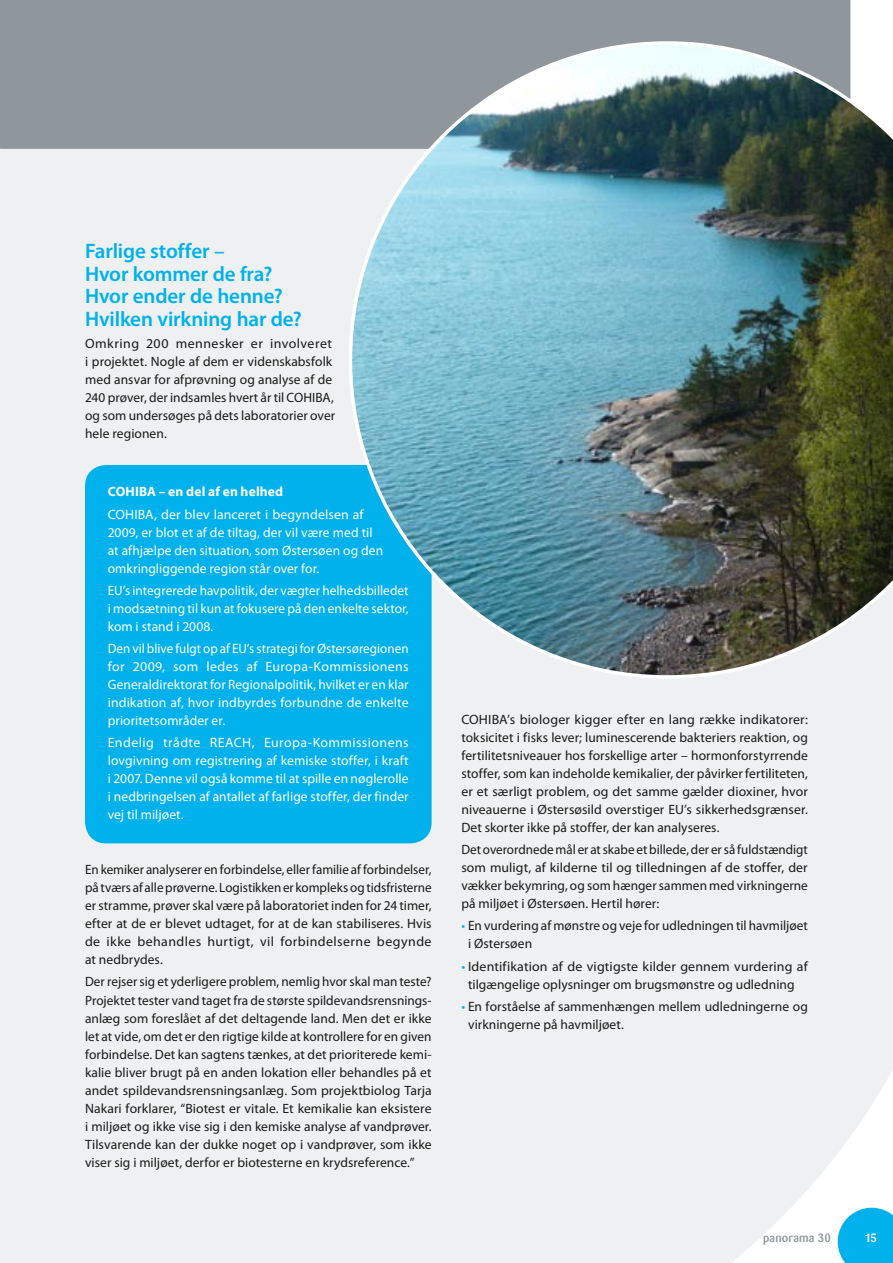
<style>
.page{position:relative;width:893px;height:1263px;background:#fff}
.page>*{position:absolute;margin:0;border:0;box-sizing:border-box;transform-origin:0 0}
.t1{font:600 21px/22.5px "Myriad Pro";letter-spacing:-.005em;color:#00b1eb}
.t2{font:13.5px/18px "Myriad Pro";letter-spacing:.005em;color:#1a1a18;text-align:justify}
.t3{font:13.5px/18px "Myriad Pro";letter-spacing:.005em;color:#fff;text-align:justify}
.t4{font:700 13.5px "Myriad Pro";letter-spacing:.01em;color:#fff}
.t5{font:500 12px "Barmeno";letter-spacing:.02em;color:#8f979c}
.t6{font:500 12px "Barmeno";color:#fff}
.s1{color:#00b1eb}
</style>
<div class="page">
<div style="left:0;top:149px;width:893px;height:1114px;background:#eef0f1"></div>
<div style="left:0;top:0;width:850px;height:149px;background:#8f979c"></div>
<svg style="left:838px;top:1208px;width:55px;height:55px;background:#1bb9ed"></svg>
<div style="left:85px;top:465px;width:347px;height:378px;background:#00b1eb;border-radius:21px"></div>
<img style="left:349px;top:41px;width:544px;height:638px">
<h1 class="t1" style="left:85px;top:239px;width:218px">Farlige stoffer –<br>Hvor kommer de fra?<br>Hvor ender de henne?<br>Hvilken virkning har de?</h1>
<p class="t2" style="left:85px;top:334px;width:252px;text-align:left">Omkring 200 mennesker er involveret i projektet. Nogle af dem er videnskabsfolk med ansvar for afprøvning og analyse af de 240 prøver, der indsamles hvert år til COHIBA, og som undersøges på dets laboratorier over hele regionen.</p>
<p class="t4" style="left:108px;top:483px;width:177px">COHIBA – en del af en helhed</p>
<p class="t3" style="left:108px;top:505px;width:277px;text-align:left">COHIBA, der blev lanceret i begyndelsen af 2009, er blot et af de tiltag, der vil være med til at afhjælpe den situation, som Østersøen og den omkringliggende region står over for.</p>
<p class="t3" style="left:108px;top:581px;width:302px">EU’s integrerede havpolitik, der vægter helhedsbilledet i modsætning til kun at fokusere på den enkelte sektor, kom i stand i 2008.</p>
<p class="t3" style="left:108px;top:639px;width:302px">Den vil blive fulgt op af EU’s strategi for Østersøregionen for 2009, som ledes af Europa-Kommissionens Generaldirektorat for Regionalpolitik, hvilket er en klar indikation af, hvor indbyrdes forbundne de enkelte prioritetsområder er.</p>
<p class="t3" style="left:108px;top:734px;width:302px">Endelig trådte REACH, Europa-Kommissionens lovgivning om registrering af kemiske stoffer, i kraft i 2007. Denne vil også komme til at spille en nøglerolle i nedbringelsen af antallet af farlige stoffer, der finder vej til miljøet.</p>
<p class="t2" style="left:85px;top:860px;width:348px">En kemiker analyserer en forbindelse, eller familie af forbindelser, på tværs af alle prøverne. Logistikken er kompleks og tidsfristerne er stramme, prøver skal være på laboratoriet inden for 24 timer, efter at de er blevet udtaget, for at de kan stabiliseres. Hvis de ikke behandles hurtigt, vil forbindelserne begynde at nedbrydes.</p>
<p class="t2" style="left:85px;top:973px;width:348px">Der rejser sig et yderligere problem, nemlig hvor skal man teste?<br>Projektet tester vand taget fra de største spildevandsrensnings&shy;anlæg som foreslået af det deltagende land. Men det er ikke let at vide, om det er den rigtige kilde at kontrollere for en given forbindelse. Det kan sagtens tænkes, at det prioriterede kemi&shy;kalie bliver brugt på en anden lokation eller behandles på et andet spildevandsrensningsanlæg. Som projektbiolog Tarja Nakari forklarer, “Biotest er vitale. Et kemikalie kan eksistere i miljøet og ikke vise sig i den kemiske analyse af vandprøver.<br>Tilsvarende kan der dukke noget op i vandprøver, som ikke viser sig i miljøet, derfor er biotesterne en krydsreference.”</p>
<p class="t2" style="left:461px;top:710px;width:348px">COHIBA’s biologer kigger efter en lang række indikatorer: toksicitet i fisks lever; luminescerende bakteriers reaktion, og fertilitetsniveauer hos forskellige arter – hormonforstyrrende stoffer, som kan indeholde kemikalier, der påvirker fertiliteten, er et særligt problem, og det samme gælder dioxiner, hvor niveauerne i Østersøsild overstiger EU’s sikkerhedsgrænser.<br>Det skorter ikke på stoffer, der kan analyseres.</p>
<p class="t2" style="left:461px;top:840px;width:348px">Det overordnede mål er at skabe et billede, der er så fuldstændigt som muligt, af kilderne til og tilledningen af de stoffer, der vækker bekymring, og som hænger sammen med virkningerne på miljøet i Østersøen. Hertil hører:</p>
<p class="t2" style="left:468px;top:917px;width:341px;text-indent:-7px"><span class="s1">•</span> En vurdering af mønstre og veje for udledningen til havmiljøet i Østersøen</p>
<p class="t2" style="left:461px;top:957px;width:348px;text-align:center"><span class="s1">•</span> Identifikation af de vigtigste kilder gennem vurdering af tilgængelige oplysninger om brugsmønstre og udledning</p>
<p class="t2" style="left:468px;top:997px;width:341px;text-indent:-7px"><span class="s1">•</span> En forståelse af sammenhængen mellem udledningerne og virkningerne på havmiljøet.</p>
<p class="t5" style="left:763px;top:1230px;width:69px">panorama 30</p>
<p class="t6" style="left:865px;top:1231px;width:14px">15</p>
</div>
